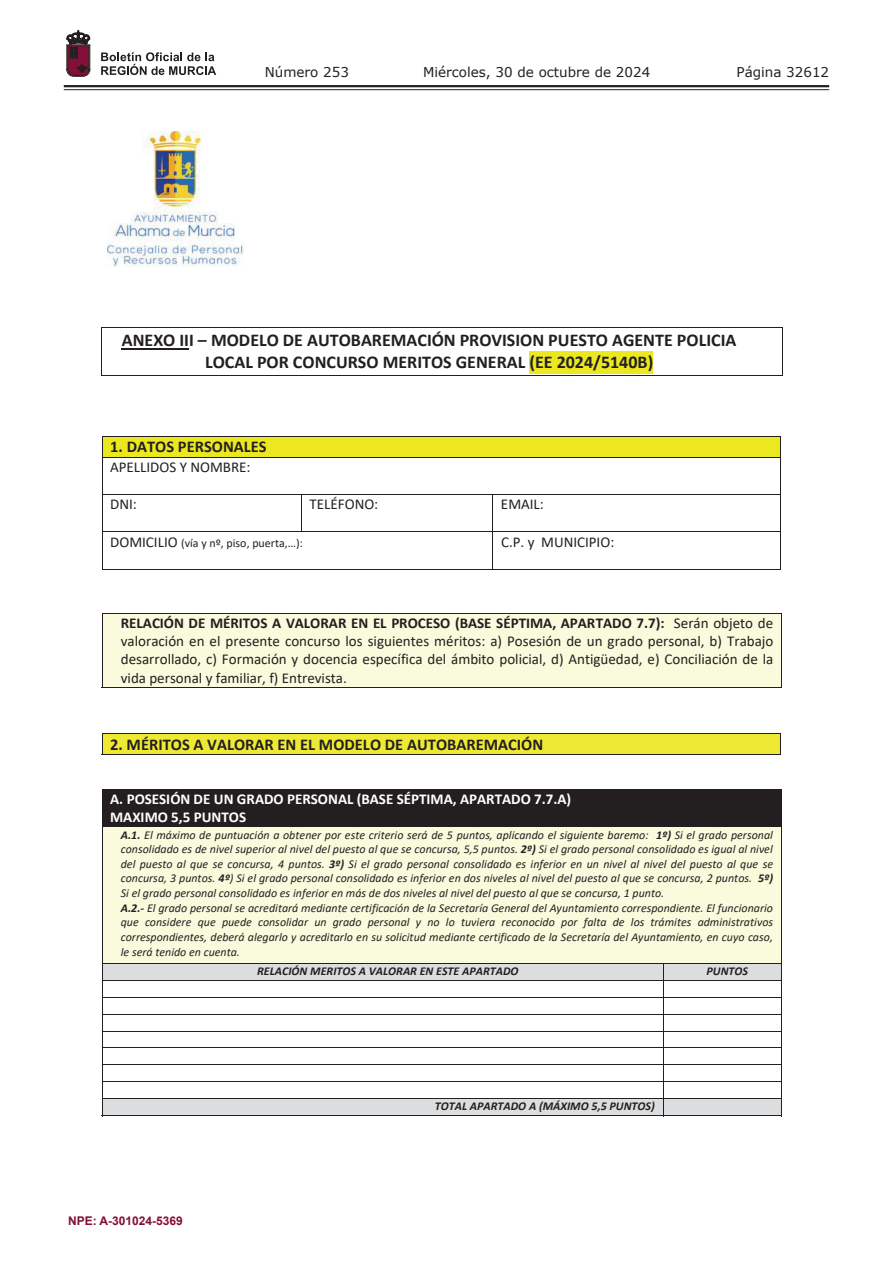
<style>
.page{position:relative;width:893px;height:1263px;background:#fff}
.page>*{position:absolute;margin:0;border:0;box-sizing:border-box;transform-origin:0 0}
.t1{font:700 18px/22px "Calibri";color:#231f20;text-align:center}
.t2{font:700 16.5px "Calibri";color:#231f20}
.t3{font:15px/18.3px "Calibri";color:#231f20;text-align:justify}
.t4{font:700 15px/18.3px "Calibri";color:#fff}
.t5{font:13.5px "Verdana";color:#231f20}
.t6{font:italic 12px/14.7px "Calibri";color:#231f20}
.t7{font:italic 700 12px "Calibri";color:#231f20}
.t8{font:12px "Calibri";color:#231f20}
.t9{font:700 12px "Arial";color:#830f3b}
.s1{font-size:15px}
.s2{font-weight:700}
</style>
<div class="page">
<hr style="left:64px;top:85px;width:765px;height:2px;background:#231f20">
<hr style="left:64px;top:89px;width:765px;height:1px;background:#231f20">
<svg style="left:101px;top:52px;width:115px;height:23px"></svg>
<svg style="left:67px;top:31px;width:23px;height:45px"></svg>
<img style="left:108px;top:131px;width:135px;height:136px">
<hr style="left:122px;top:348px;width:67px;height:2px;background:#231f20">
<hr style="left:101px;top:327px;width:681px;height:1px;background:#231f20">
<div style="left:529px;top:351px;width:124px;height:22px;background:#ece820"></div>
<hr style="left:101px;top:375px;width:681px;height:1px;background:#231f20">
<svg style="left:101px;top:328px;width:1px;height:47px"></svg>
<svg style="left:782px;top:327px;width:1px;height:49px"></svg>
<div style="left:102px;top:437px;width:678px;height:20px;background:#ece820"></div>
<hr style="left:102px;top:436px;width:678px;height:1px;background:#231f20">
<svg style="left:102px;top:437px;width:1px;height:20px"></svg>
<svg style="left:780px;top:436px;width:1px;height:21px"></svg>
<hr style="left:102px;top:457px;width:678px;height:1px;background:#231f20">
<hr style="left:102px;top:457px;width:1px;height:37px;background:#231f20">
<hr style="left:780px;top:457px;width:1px;height:37px;background:#231f20">
<hr style="left:102px;top:494px;width:678px;height:1px;background:#231f20">
<hr style="left:102px;top:495px;width:1px;height:36px;background:#231f20">
<hr style="left:301px;top:495px;width:1px;height:36px;background:#231f20">
<hr style="left:493px;top:495px;width:1px;height:36px;background:#231f20">
<hr style="left:780px;top:495px;width:1px;height:36px;background:#231f20">
<hr style="left:102px;top:531px;width:678px;height:1px;background:#231f20">
<hr style="left:102px;top:532px;width:1px;height:38px;background:#231f20">
<hr style="left:102px;top:569px;width:391px;height:1px;background:#231f20">
<hr style="left:493px;top:532px;width:1px;height:38px;background:#231f20">
<hr style="left:493px;top:569px;width:287px;height:1px;background:#231f20">
<hr style="left:780px;top:532px;width:1px;height:38px;background:#231f20">
<div style="left:102px;top:734px;width:678px;height:20px;background:#eeea34"></div>
<hr style="left:102px;top:733px;width:678px;height:1px;background:#231f20">
<svg style="left:102px;top:734px;width:1px;height:20px"></svg>
<hr style="left:102px;top:754px;width:678px;height:1px;background:#231f20">
<svg style="left:780px;top:733px;width:1px;height:22px"></svg>
<div style="left:102px;top:790px;width:679px;height:36px;background:#231f20"></div>
<hr style="left:102px;top:789px;width:680px;height:1px;background:#231f20">
<hr style="left:781px;top:790px;width:1px;height:36px;background:#231f20">
<div style="left:102px;top:827px;width:679px;height:136px;background:#fafadd"></div>
<hr style="left:102px;top:826px;width:680px;height:1px;background:#231f20">
<hr style="left:102px;top:827px;width:1px;height:136px;background:#231f20">
<hr style="left:781px;top:827px;width:1px;height:136px;background:#231f20">
<div style="left:102px;top:963px;width:561px;height:17px;background:#dcdddf"></div>
<div style="left:663px;top:963px;width:118px;height:17px;background:#dcdddf"></div>
<hr style="left:102px;top:963px;width:680px;height:1px;background:#231f20">
<hr style="left:102px;top:980px;width:680px;height:1px;background:#231f20">
<hr style="left:102px;top:997px;width:680px;height:1px;background:#231f20">
<hr style="left:102px;top:1014px;width:680px;height:1px;background:#231f20">
<hr style="left:102px;top:1031px;width:680px;height:1px;background:#231f20">
<hr style="left:102px;top:1047px;width:680px;height:1px;background:#231f20">
<hr style="left:102px;top:1064px;width:680px;height:1px;background:#231f20">
<hr style="left:102px;top:1081px;width:680px;height:1px;background:#231f20">
<div style="left:102px;top:1099px;width:561px;height:16px;background:#dcdddf"></div>
<div style="left:663px;top:1099px;width:118px;height:16px;background:#dcdddf"></div>
<hr style="left:102px;top:1098px;width:680px;height:1px;background:#231f20">
<svg style="left:102px;top:964px;width:1px;height:151px"></svg>
<hr style="left:102px;top:1115px;width:561px;height:1px;background:#231f20">
<svg style="left:663px;top:964px;width:1px;height:151px"></svg>
<hr style="left:663px;top:1115px;width:118px;height:1px;background:#231f20">
<svg style="left:781px;top:964px;width:1px;height:152px"></svg>
<div style="left:102px;top:613px;width:679px;height:74px;background:#fafadd"></div>
<hr style="left:102px;top:613px;width:680px;height:1px;background:#231f20">
<hr style="left:102px;top:613px;width:1px;height:75px;background:#231f20">
<hr style="left:102px;top:687px;width:679px;height:1px;background:#231f20">
<hr style="left:781px;top:613px;width:1px;height:75px;background:#231f20">
<p class="t5" style="left:265px;top:62px;width:86px">Número 253</p>
<p class="t5" style="left:423px;top:62px;width:229px">Miércoles, 30 de octubre de 2024</p>
<p class="t5" style="left:736px;top:62px;width:94px">Página 32612</p>
<h1 class="t1" style="left:122px;top:329px;width:616px">ANEXO III – MODELO DE AUTOBAREMACIÓN PROVISION PUESTO AGENTE POLICIA<br>LOCAL POR CONCURSO MERITOS GENERAL (EE 2024/5140B)</h1>
<h2 class="t2" style="left:110px;top:435px;width:158px">1. DATOS PERSONALES</h2>
<p class="t3" style="left:110px;top:457px;width:142px">APELLIDOS Y NOMBRE:</p>
<p class="t3" style="left:110px;top:495px;width:28px">DNI:</p>
<p class="t3" style="left:310px;top:495px;width:70px">TELÉFONO:</p>
<p class="t3" style="left:501px;top:495px;width:45px">EMAIL:</p>
<p class="t8" style="left:110px;top:534px;width:194px"><span class="s1">DOMICILIO</span> (vía y nº, piso, puerta,…):</p>
<p class="t3" style="left:501px;top:532px;width:115px">C.P. y MUNICIPIO:</p>
<p class="t3" style="left:121px;top:613px;width:654px"><span class="s2">RELACIÓN DE MÉRITOS A VALORAR EN EL PROCESO (BASE SÉPTIMA, APARTADO 7.7):</span> Serán objeto de valoración en el presente concurso los siguientes méritos: a) Posesión de un grado personal, b) Trabajo desarrollado, c) Formación y docencia específica del ámbito policial, d) Antigüedad, e) Conciliación de la vida personal y familiar, f) Entrevista.</p>
<h2 class="t2" style="left:110px;top:733px;width:434px">2. MÉRITOS A VALORAR EN EL MODELO DE AUTOBAREMACIÓN</h2>
<p class="t4" style="left:110px;top:790px;width:463px">A. POSESIÓN DE UN GRADO PERSONAL (BASE SÉPTIMA, APARTADO 7.7.A)<br>MAXIMO 5,5 PUNTOS</p>
<p class="t6" style="left:121px;top:827px;width:654px"><span class="s2">A.1.</span> El máximo de puntuación a obtener por este criterio será de 5 puntos, aplicando el siguiente baremo: <span class="s2">1º)</span> Si el grado personal consolidado es de nivel superior al nivel del puesto al que se concursa, 5,5 puntos. <span class="s2">2º)</span> Si el grado personal consolidado es igual al nivel del puesto al que se concursa, 4 puntos. <span class="s2">3º)</span> Si el grado personal consolidado es inferior en un nivel al nivel del puesto al que se concursa, 3 puntos. <span class="s2">4º</span>) Si el grado personal consolidado es inferior en dos niveles al nivel del puesto al que se concursa, 2 puntos. <span class="s2">5º)<br></span>Si el grado personal consolidado es inferior en más de dos niveles al nivel del puesto al que se concursa, 1 punto.<br><span class="s2">A.2.-</span> El grado personal se acreditará mediante certificación de la Secretaría General del Ayuntamiento correspondiente. El funcionario que considere que puede consolidar un grado personal y no lo tuviera reconocido por falta de los trámites administrativos correspondientes, deberá alegarlo y acreditarlo en su solicitud mediante certificado de la Secretaría del Ayuntamiento, en cuyo caso, le será tenido en cuenta.</p>
<p class="t7" style="left:257px;top:962px;width:263px">RELACIÓN MERITOS A VALORAR EN ESTE APARTADO</p>
<p class="t7" style="left:707px;top:962px;width:43px">PUNTOS</p>
<p class="t9" style="left:68px;top:1212px;width:116px">NPE: A-301024-5369</p>
<p class="t7" style="left:435px;top:1098px;width:221px">TOTAL APARTADO A (MÁXIMO 5,5 PUNTOS)</p>
</div>
